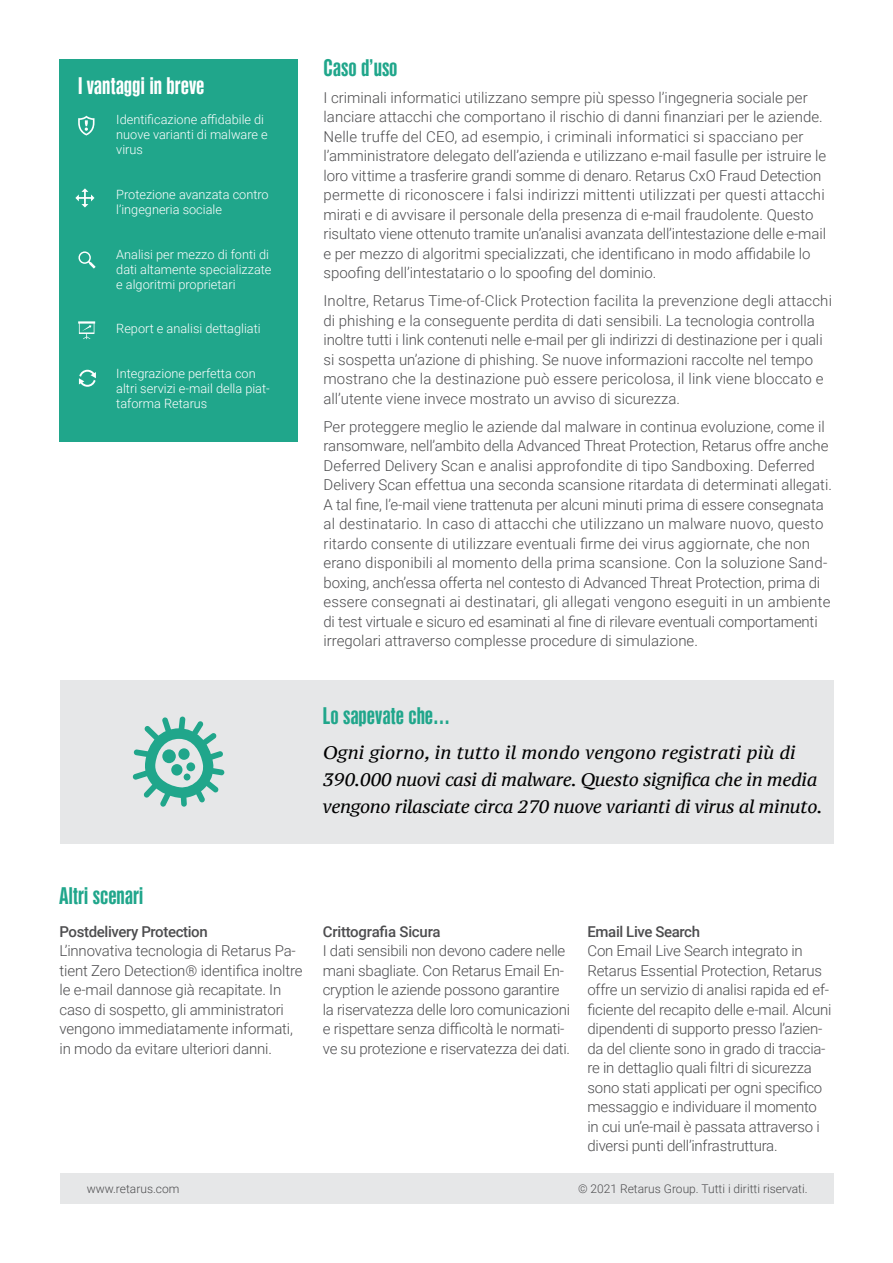
<style>
.page{position:relative;width:893px;height:1263px;background:#fff}
.page>*{position:absolute;margin:0;border:0;box-sizing:border-box;transform-origin:0 0}
.t1{font:700 21px "Newhouse DTS Cond";color:#20a68b}
.t2{font:700 21px "Newhouse DTS Cond";color:#fff}
.t3{font:italic 18px/27px "PT Serif Caption";letter-spacing:-.02em;color:#000}
.t4{font:300 15px/19.5px "Roboto";color:#4d4d4f}
.t5{font:500 15px "Roboto";letter-spacing:-.025em;color:#4d4d4f}
.t6{font:300 12.75px/15px "Roboto";color:#fff}
.t7{font:300 12px "Roboto";color:#4d4d4f}
</style>
<div class="page">
<div style="left:60px;top:680px;width:773px;height:163px;background:#e6e7e8"></div>
<div style="left:60px;top:1173px;width:773px;height:30px;background:#e6e7e8"></div>
<div style="left:60px;top:59px;width:238px;height:383px;background:#20a68b"></div>
<svg style="left:133px;top:716px;width:92px;height:91px"></svg>
<svg style="left:75px;top:188px;width:19px;height:19px"></svg>
<svg style="left:78px;top:116px;width:16px;height:19px"></svg>
<svg style="left:78px;top:321px;width:17px;height:18px"></svg>
<svg style="left:79px;top:370px;width:17px;height:17px"></svg>
<svg style="left:78px;top:251px;width:18px;height:17px"></svg>
<h1 class="t2" style="left:78px;top:72px;width:128px">I vantaggi in breve</h1>
<p class="t6" style="left:116px;top:112px;width:153px">Identificazione affidabile di nuove varianti di malware e virus</p>
<p class="t6" style="left:116px;top:186px;width:154px">Protezione avanzata contro l’ingegneria sociale</p>
<p class="t6" style="left:116px;top:246px;width:157px">Analisi per mezzo di fonti di dati altamente specializzate e algoritmi proprietari</p>
<p class="t6" style="left:116px;top:321px;width:146px">Report e analisi dettagliati</p>
<p class="t6" style="left:116px;top:366px;width:155px">Integrazione perfetta con altri servizi e-mail della piat&shy;taforma Retarus</p>
<h1 class="t1" style="left:323px;top:54px;width:76px">Caso d’uso</h1>
<p class="t4" style="left:323px;top:87px;width:504px">I criminali informatici utilizzano sempre più spesso l’ingegneria sociale per lanciare attacchi che comportano il rischio di danni finanziari per le aziende.<br>Nelle truffe del CEO, ad esempio, i criminali informatici si spacciano per l’amministratore delegato dell’azienda e utilizzano e-mail fasulle per istruire le loro vittime a trasferire grandi somme di denaro. Retarus CxO Fraud Detection permette di riconoscere i falsi indirizzi mittenti utilizzati per questi attacchi mirati e di avvisare il personale della presenza di e-mail fraudolente. Questo risultato viene ottenuto tramite un’analisi avanzata dell’intestazione delle e-mail e per mezzo di algoritmi specializzati, che identificano in modo affidabile lo spoofing dell’intestatario o lo spoofing del dominio.</p>
<p class="t4" style="left:323px;top:291px;width:510px">Inoltre, Retarus Time-of-Click Protection facilita la prevenzione degli attacchi di phishing e la conseguente perdita di dati sensibili. La tecnologia controlla inoltre tutti i link contenuti nelle e-mail per gli indirizzi di destinazione per i quali si sospetta un’azione di phishing. Se nuove informazioni raccolte nel tempo mostrano che la destinazione può essere pericolosa, il link viene bloccato e all’utente viene invece mostrato un avviso di sicurezza.</p>
<p class="t4" style="left:323px;top:416px;width:510px">Per proteggere meglio le aziende dal malware in continua evoluzione, come il ransomware, nell’ambito della Advanced Threat Protection, Retarus offre anche Deferred Delivery Scan e analisi approfondite di tipo Sandboxing. Deferred Delivery Scan effettua una seconda scansione ritardata di determinati allegati.<br>A tal fine, l’e-mail viene trattenuta per alcuni minuti prima di essere consegnata al destinatario. In caso di attacchi che utilizzano un malware nuovo, questo ritardo consente di utilizzare eventuali firme dei virus aggiornate, che non erano disponibili al momento della prima scansione. Con la soluzione Sand&shy;boxing, anch’essa offerta nel contesto di Advanced Threat Protection, prima di essere consegnati ai destinatari, gli allegati vengono eseguiti in un ambiente di test virtuale e sicuro ed esaminati al fine di rilevare eventuali comportamenti irregolari attraverso complesse procedure di simulazione.</p>
<h1 class="t1" style="left:323px;top:702px;width:129px">Lo sapevate che…</h1>
<p class="t3" style="left:323px;top:739px;width:501px">Ogni giorno, in tutto il mondo vengono registrati più di<br>390.000 nuovi casi di malware. Questo significa che in media vengono rilasciate circa 270 nuove varianti di virus al minuto.</p>
<h1 class="t1" style="left:60px;top:882px;width:86px">Altri scenari</h1>
<p class="t5" style="left:60px;top:921px;width:150px">Postdelivery Protection</p>
<p class="t4" style="left:60px;top:941px;width:244px">L’innovativa tecnologia di Retarus Pa&shy;tient Zero Detection® identifica inoltre le e-mail dannose già recapitate. In caso di sospetto, gli amministratori vengono immediatamente informati, in modo da evitare ulteriori danni.</p>
<p class="t5" style="left:323px;top:921px;width:119px">Crittografia Sicura</p>
<p class="t4" style="left:323px;top:941px;width:249px">I dati sensibili non devono cadere nelle mani sbagliate. Con Retarus Email En&shy;cryption le aziende possono garantire la riservatezza delle loro comunicazioni e rispettare senza difficoltà le normati&shy;ve su protezione e riservatezza dei dati.</p>
<p class="t5" style="left:587px;top:921px;width:114px">Email Live Search</p>
<p class="t4" style="left:587px;top:941px;width:246px">Con Email Live Search integrato in Retarus Essential Protection, Retarus offre un servizio di analisi rapida ed ef&shy;ficiente del recapito delle e-mail. Alcuni dipendenti di supporto presso l’azien&shy;da del cliente sono in grado di traccia&shy;re in dettaglio quali filtri di sicurezza sono stati applicati per ogni specifico messaggio e individuare il momento in cui un’e-mail è passata attraverso i diversi punti dell’infrastruttura.</p>
<p class="t7" style="left:87px;top:1180px;width:94px">www.retarus.com</p>
<p class="t7" style="left:578px;top:1180px;width:231px">© 2021 Retarus Group. Tutti i diritti riservati.</p>
</div>
